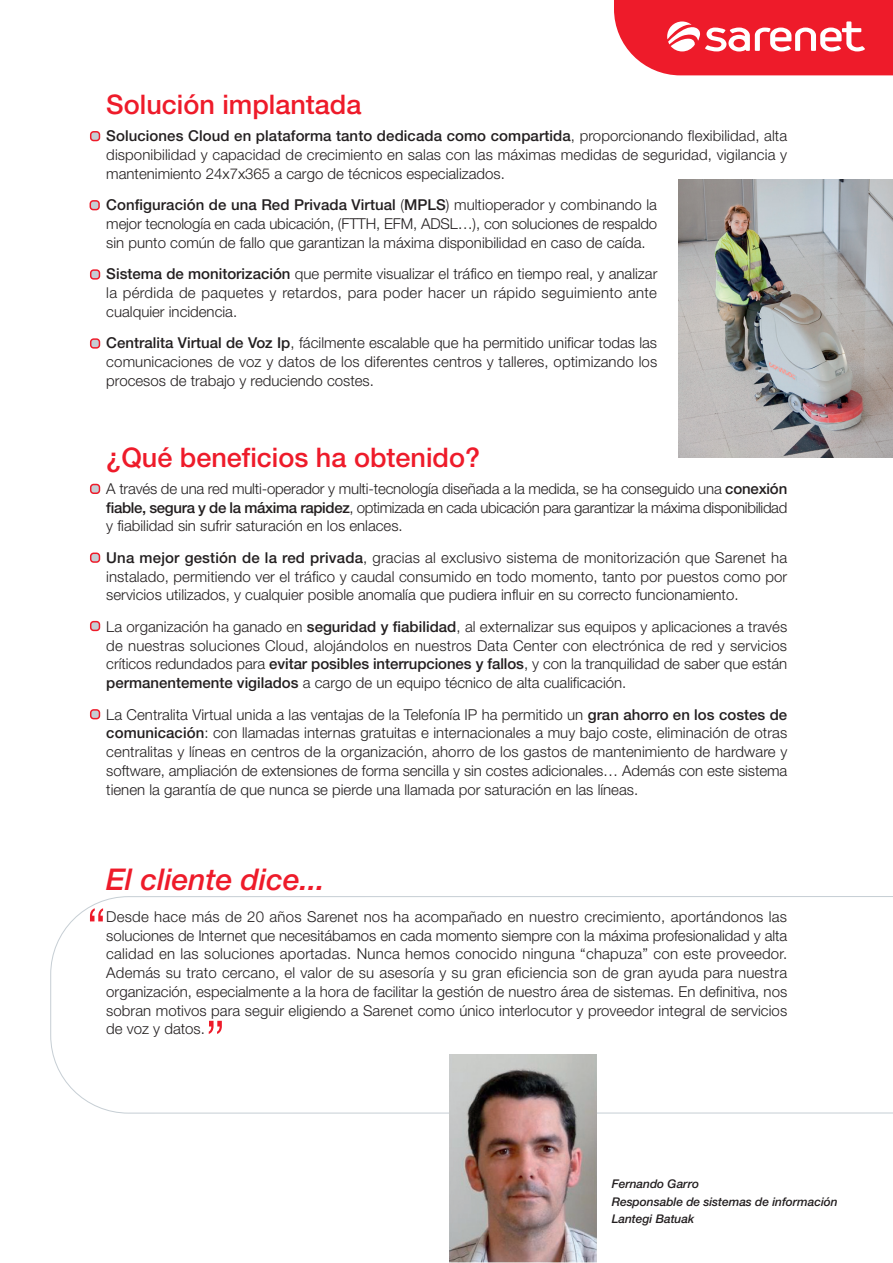
<style>
.page{position:relative;width:893px;height:1263px;background:#fff}
.page>*{position:absolute;margin:0;border:0;box-sizing:border-box;transform-origin:0 0}
.t1{font:italic 500 30px "Helvetica Neue";color:#ee1b2a}
.t2{font:500 27px "Helvetica Neue";color:#ee1b2a}
.t3{font:300 15px/18.8px "Helvetica Neue";color:#231f20;text-align:justify}
.t4{font:italic 500 12px/17.4px "Helvetica Neue";letter-spacing:-.005em;color:#231f20}
.s1{font-weight:500}
</style>
<div class="page">
<svg style="left:50px;top:896px;width:843px;height:218px"></svg>
<svg style="left:614px;top:0;width:279px;height:75px;background:#f03e4a"></svg>
<svg style="left:90px;top:908px;width:13px;height:13px"></svg>
<div style="left:90px;top:200px;width:10px;height:10px;background:#c6ced4;border:1px solid #ee1b2a;border-radius:3px"></div>
<div style="left:90px;top:553px;width:10px;height:10px;background:#c6ced4;border:1px solid #ee1b2a;border-radius:3px"></div>
<div style="left:90px;top:621px;width:10px;height:10px;background:#c6ced4;border:1px solid #ee1b2a;border-radius:3px"></div>
<div style="left:90px;top:709px;width:10px;height:10px;background:#c6ced4;border:1px solid #ee1b2a;border-radius:3px"></div>
<div style="left:90px;top:131px;width:10px;height:10px;background:#c6ced4;border:1px solid #ee1b2a;border-radius:3px"></div>
<div style="left:90px;top:484px;width:10px;height:10px;background:#c6ced4;border:1px solid #ee1b2a;border-radius:3px"></div>
<div style="left:90px;top:269px;width:10px;height:11px;background:#c6ced4;border:1px solid #ee1b2a;border-radius:3px"></div>
<svg style="left:209px;top:1021px;width:13px;height:13px"></svg>
<img style="left:450px;top:1055px;width:146px;height:208px">
<img style="left:678px;top:179px;width:215px;height:278px">
<div style="left:90px;top:338px;width:10px;height:11px;background:#c6ced4;border:1px solid #ee1b2a;border-radius:3px"></div>
<h2 class="t2" style="left:106px;top:88px;width:257px">Solución implantada</h2>
<p class="t3" style="left:106px;top:126px;width:682px"><span class="s1">Soluciones Cloud en plataforma tanto dedicada como compartida</span>, proporcionando flexibilidad, alta disponibilidad y capacidad de crecimiento en salas con las máximas medidas de seguridad, vigilancia y mantenimiento 24x7x365 a cargo de técnicos especializados.</p>
<p class="t3" style="left:106px;top:195px;width:552px"><span class="s1">Configuración de una Red Privada Virtual</span> (<span class="s1">MPLS</span>) multioperador y combinando la mejor tecnología en cada ubicación, (FTTH, EFM, ADSL…), con soluciones de respaldo sin punto común de fallo que garantizan la máxima disponibilidad en caso de caída.</p>
<p class="t3" style="left:106px;top:264px;width:553px"><span class="s1">Sistema de monitorización</span> que permite visualizar el tráfico en tiempo real, y analizar la pérdida de paquetes y retardos, para poder hacer un rápido seguimiento ante cualquier incidencia.</p>
<p class="t3" style="left:106px;top:333px;width:552px"><span class="s1">Centralita Virtual de Voz Ip</span>, fácilmente escalable que ha permitido unificar todas las comunicaciones de voz y datos de los diferentes centros y talleres, optimizando los procesos de trabajo y reduciendo costes.</p>
<h2 class="t2" style="left:106px;top:441px;width:375px">¿Qué beneficios ha obtenido?</h2>
<p class="t3" style="left:106px;top:479px;width:682px">A través de una red multi-operador y multi-tecnología diseñada a la medida, se ha conseguido una <span class="s1">conexión fiable, segura y de la máxima rapidez</span>, optimizada en cada ubicación para garantizar la máxima disponibilidad y fiabilidad sin sufrir saturación en los enlaces.</p>
<p class="t3" style="left:106px;top:548px;width:682px"><span class="s1">Una mejor gestión de la red privada</span>, gracias al exclusivo sistema de monitorización que Sarenet ha instalado, permitiendo ver el tráfico y caudal consumido en todo momento, tanto por puestos como por servicios utilizados, y cualquier posible anomalía que pudiera influir en su correcto funcionamiento.</p>
<p class="t3" style="left:106px;top:617px;width:682px">La organización ha ganado en <span class="s1">seguridad y fiabilidad</span>, al externalizar sus equipos y aplicaciones a través de nuestras soluciones Cloud, alojándolos en nuestros Data Center con electrónica de red y servicios críticos redundados para <span class="s1">evitar posibles interrupciones y fallos</span>, y con la tranquilidad de saber que están <span class="s1">permanentemente vigilados</span> a cargo de un equipo técnico de alta cualificación.</p>
<p class="t3" style="left:106px;top:705px;width:682px">La Centralita Virtual unida a las ventajas de la Telefonía IP ha permitido un <span class="s1">gran ahorro en los costes de comunicación</span>: con llamadas internas gratuitas e internacionales a muy bajo coste, eliminación de otras centralitas y líneas en centros de la organización, ahorro de los gastos de mantenimiento de hardware y software, ampliación de extensiones de forma sencilla y sin costes adicionales… Además con este sistema tienen la garantía de que nunca se pierde una llamada por saturación en las líneas.</p>
<h1 class="t1" style="left:106px;top:862px;width:220px">El cliente dice...</h1>
<p class="t3" style="left:106px;top:907px;width:682px">Desde hace más de 20 años Sarenet nos ha acompañado en nuestro crecimiento, aportándonos las soluciones de Internet que necesitábamos en cada momento siempre con la máxima profesionalidad y alta calidad en las soluciones aportadas. Nunca hemos conocido ninguna “chapuza” con este proveedor.<br>Además su trato cercano, el valor de su asesoría y su gran eficiencia son de gran ayuda para nuestra organización, especialmente a la hora de facilitar la gestión de nuestro área de sistemas. En definitiva, nos sobran motivos para seguir eligiendo a Sarenet como único interlocutor y proveedor integral de servicios de voz y datos.</p>
<p class="t4" style="left:612px;top:1175px;width:228px">Fernando Garro<br>Responsable de sistemas de información<br>Lantegi Batuak</p>
</div>
